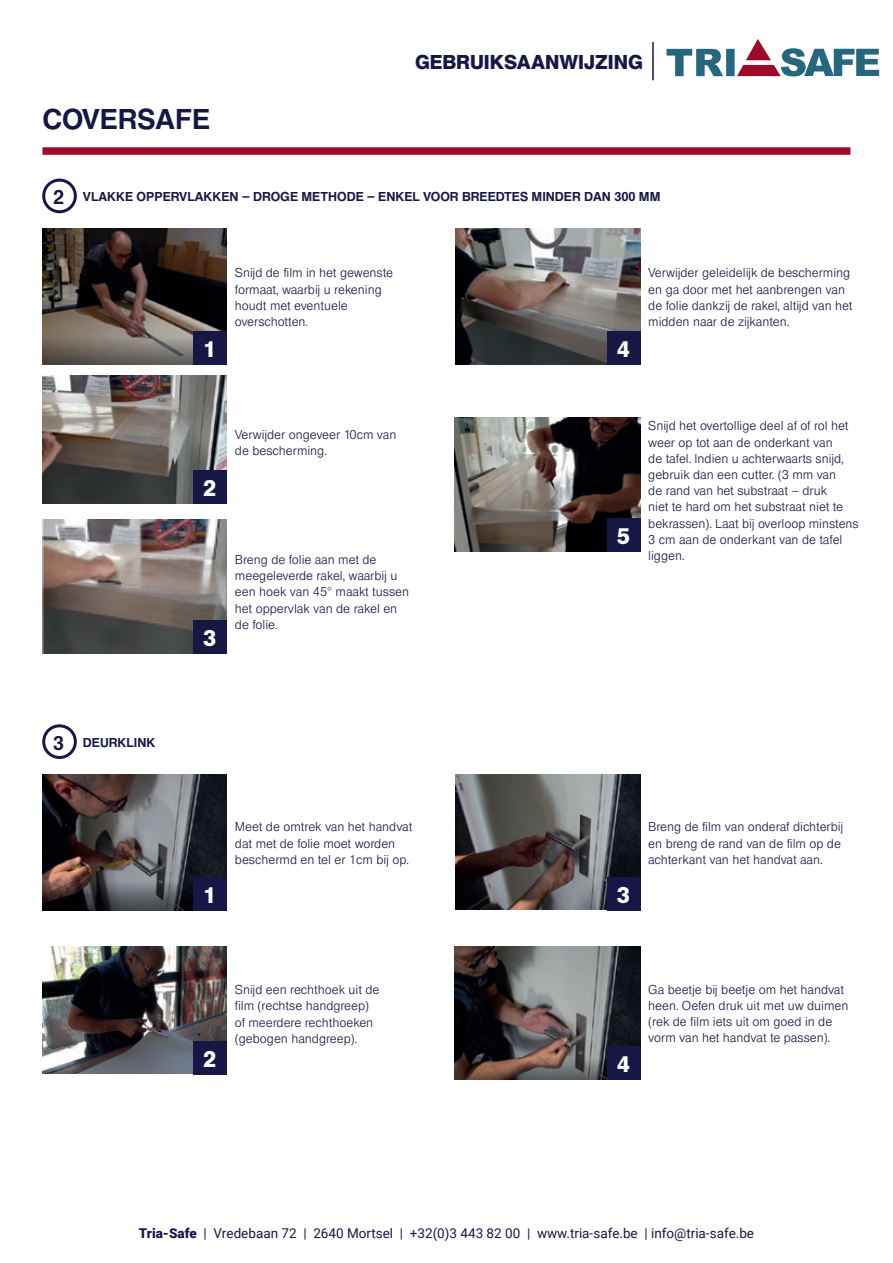
<style>
.page{position:relative;width:893px;height:1263px;background:#fff}
.page>*{position:absolute;margin:0;border:0;box-sizing:border-box;transform-origin:0 0}
.t1{font:500 30px "Europa Grotesk SB";color:#171745}
.t2{font:24px "Europa Grotesk SB Dem Bol";color:#fff}
.t3{font:21px "Europa Grotesk SB Dem Bol";color:#171745}
.t4{font:500 21px "Europa Grotesk SB";color:#171745}
.t5{font:300 13.5px/16.2px "Europa Grotesk SB";color:#171745}
.t6{font:13.5px "Roboto";color:#171745}
.t7{font:500 13.5px "Europa Grotesk SB";color:#171745}
.s1{font-weight:900}
.s2{font-weight:500}
</style>
<div class="page">
<div style="left:42px;top:179px;width:35px;height:34px;border:3px solid #171745;border-radius:50%"></div>
<div style="left:42px;top:724px;width:35px;height:35px;border:3px solid #171745;border-radius:50%"></div>
<img style="left:43px;top:229px;width:183px;height:136px">
<img style="left:43px;top:774px;width:183px;height:136px">
<img style="left:43px;top:375px;width:183px;height:128px">
<img style="left:43px;top:946px;width:183px;height:128px">
<img style="left:43px;top:520px;width:183px;height:134px">
<img style="left:456px;top:229px;width:184px;height:136px">
<img style="left:456px;top:774px;width:184px;height:136px">
<img style="left:455px;top:418px;width:185px;height:133px">
<img style="left:455px;top:946px;width:185px;height:134px">
<div style="left:193px;top:331px;width:33px;height:34px;background:#171745"></div>
<div style="left:193px;top:877px;width:33px;height:33px;background:#171745"></div>
<div style="left:607px;top:331px;width:33px;height:34px;background:#171745"></div>
<div style="left:607px;top:877px;width:33px;height:33px;background:#171745"></div>
<div style="left:607px;top:518px;width:33px;height:33px;background:#171745"></div>
<div style="left:607px;top:1046px;width:33px;height:34px;background:#171745"></div>
<div style="left:193px;top:470px;width:33px;height:33px;background:#171745"></div>
<div style="left:193px;top:1041px;width:33px;height:33px;background:#171745"></div>
<div style="left:193px;top:620px;width:33px;height:34px;background:#171745"></div>
<hr style="left:652px;top:42px;width:2px;height:38px;background:#171745">
<div style="left:43px;top:147px;width:807px;height:8px;background:#9e0929"></div>
<svg style="left:666px;top:39px;width:213px;height:37px"></svg>
<h1 class="t1" style="left:43px;top:103px;width:169px">COVERSAFE</h1>
<h3 class="t3" style="left:415px;top:51px;width:229px">GEBRUIKSAANWIJZING</h3>
<h3 class="t4" style="left:53px;top:185px;width:12px">2</h3>
<p class="t7" style="left:83px;top:189px;width:579px">VLAKKE OPPERVLAKKEN – DROGE METHODE – ENKEL VOOR BREEDTES MINDER DAN 300 MM</p>
<h2 class="t2" style="left:203px;top:336px;width:15px">1</h2>
<p class="t5" style="left:235px;top:265px;width:160px">Snijd de film in het gewenste formaat, waarbij u rekening houdt met eventuele overschotten.</p>
<h2 class="t2" style="left:203px;top:475px;width:15px">2</h2>
<p class="t5" style="left:235px;top:427px;width:163px">Verwijder ongeveer 10cm van de bescherming.</p>
<h2 class="t2" style="left:203px;top:625px;width:15px">3</h2>
<p class="t5" style="left:235px;top:551px;width:176px">Breng de folie aan met de meegeleverde rakel, waarbij u een hoek van 45° maakt tussen het oppervlak van de rakel en de folie.</p>
<h2 class="t2" style="left:617px;top:336px;width:15px">4</h2>
<p class="t5" style="left:648px;top:265px;width:206px">Verwijder geleidelijk de bescherming en ga door met het aanbrengen van de folie dankzij de rakel, altijd van het midden naar de zijkanten.</p>
<h2 class="t2" style="left:617px;top:523px;width:15px">5</h2>
<p class="t5" style="left:648px;top:418px;width:212px">Snijd het overtollige deel af of rol het weer op tot aan de onderkant van<br>de tafel. Indien u achterwaarts snijd, gebruik dan een cutter. (3 mm van<br>de rand van het substraat – druk<br>niet te hard om het substraat niet te bekrassen). Laat bij overloop minstens<br>3 cm aan de onderkant van de tafel liggen.</p>
<h3 class="t4" style="left:53px;top:731px;width:12px">3</h3>
<p class="t7" style="left:83px;top:735px;width:74px">DEURKLINK</p>
<h2 class="t2" style="left:203px;top:882px;width:15px">1</h2>
<p class="t5" style="left:235px;top:819px;width:179px">Meet de omtrek van het handvat dat met de folie moet worden beschermd en tel er 1cm bij op.</p>
<h2 class="t2" style="left:203px;top:1046px;width:15px">2</h2>
<p class="t5" style="left:235px;top:981px;width:146px">Snijd een rechthoek uit de film (rechtse handgreep) of meerdere rechthoeken (gebogen handgreep).</p>
<h2 class="t2" style="left:617px;top:882px;width:15px">3</h2>
<p class="t5" style="left:648px;top:819px;width:196px">Breng de film van onderaf dichterbij en breng de rand van de film op de achterkant van het handvat aan.</p>
<h2 class="t2" style="left:617px;top:1051px;width:15px">4</h2>
<p class="t5" style="left:648px;top:981px;width:202px">Ga beetje bij beetje om het handvat heen. Oefen druk uit met uw duimen (rek de film iets uit om goed in de vorm van het handvat te passen).</p>
<p class="t6" style="left:139px;top:1223px;width:617px"><span class="s1">Tria-Safe</span> | Vredebaan 72 | 2640 Mortsel | +32(0)3 443 82 00 | www.tria-safe.be | info@tria-safe.be</p>
<p class="t5" style="left:126px;top:1225px;width:426px"><span class="s2">Pantoon NV</span> | Frankrijkstraat 5 | 9140 Temse | +32(0)3 877 00 69 |</p>
<p class="t5" style="left:568px;top:1225px;width:200px">ww.pantoon.be | info@pantoon.be</p>
</div>
